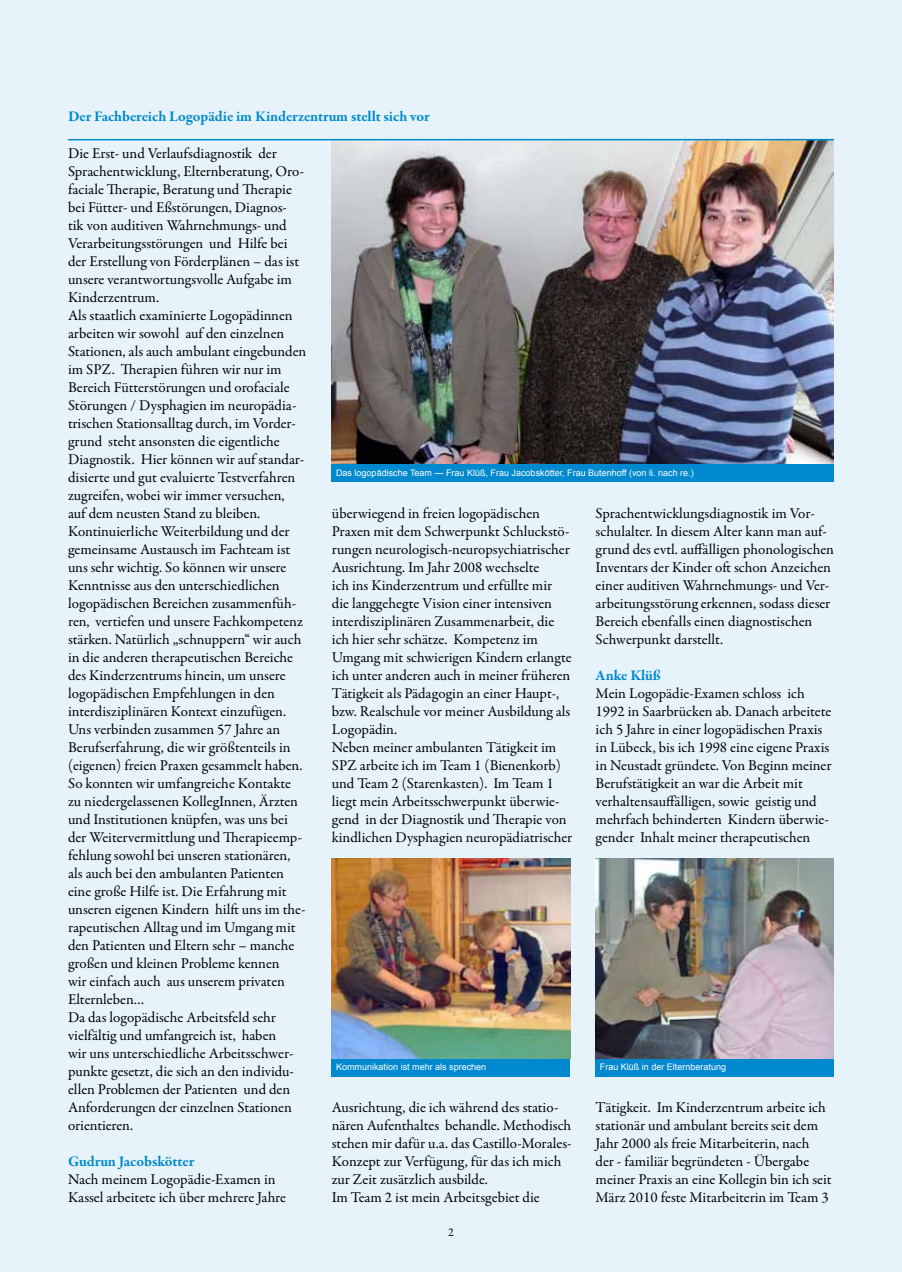
<style>
.page{position:relative;width:902px;height:1272px;background:#fff}
.page>*{position:absolute;margin:0;border:0;box-sizing:border-box;transform-origin:0 0}
.t1{font:15px/18px "Garamond Premr Pro";color:#000}
.t2{font:700 15px "Garamond Premr Pro";letter-spacing:-.005em;color:#0089cf}
.t3{font:12px "Garamond Premr Pro";color:#000}
.t4{font:9px "Arial";color:#fff}
</style>
<div class="page">
<div style="left:0;top:0;width:901px;height:1271px;background:#e6f3fa"></div>
<div style="left:332px;top:1058px;width:238px;height:18px;background:#0089cf"></div>
<div style="left:595px;top:1058px;width:238px;height:18px;background:#0089cf"></div>
<div style="left:332px;top:464px;width:501px;height:18px;background:#0089cf"></div>
<img style="left:332px;top:140px;width:501px;height:324px">
<img style="left:332px;top:858px;width:238px;height:200px">
<img style="left:595px;top:858px;width:238px;height:200px">
<hr style="left:68px;top:139px;width:765px;height:1px;background:#0089cf">
<p class="t2" style="left:68px;top:108px;width:363px">Der Fachbereich Logopädie im Kinderzentrum stellt sich vor</p>
<p class="t1" style="left:68px;top:144px;width:240px">Die Erst- und Verlaufsdiagnostik der Sprachentwicklung, Elternberatung, Oro&shy;faciale Therapie, Beratung und Therapie bei Fütter- und Eßstörungen, Diagnos&shy;tik von auditiven Wahrnehmungs- und Verarbeitungsstörungen und Hilfe bei der Erstellung von Förderplänen – das ist unsere verantwortungsvolle Aufgabe im Kinderzentrum.<br>Als staatlich examinierte Logopädinnen arbeiten wir sowohl auf den einzelnen Stationen, als auch ambulant eingebunden im SPZ. Therapien führen wir nur im Bereich Fütterstörungen und orofaciale Störungen / Dysphagien im neuropädia&shy;trischen Stationsalltag durch, im Vorder&shy;grund steht ansonsten die eigentliche Diagnostik. Hier können wir auf standar&shy;disierte und gut evaluierte Testverfahren zugreifen, wobei wir immer versuchen,<br>auf dem neusten Stand zu bleiben.<br>Kontinuierliche Weiterbildung und der gemeinsame Austausch im Fachteam ist uns sehr wichtig. So können wir unsere Kenntnisse aus den unterschiedlichen logopädischen Bereichen zusammenfüh&shy;ren, vertiefen und unsere Fachkompetenz stärken. Natürlich „schnuppern“ wir auch in die anderen therapeutischen Bereiche des Kinderzentrums hinein, um unsere logopädischen Empfehlungen in den interdisziplinären Kontext einzufügen.<br>Uns verbinden zusammen 57 Jahre an Berufserfahrung, die wir größtenteils in (eigenen) freien Praxen gesammelt haben.<br>So konnten wir umfangreiche Kontakte zu niedergelassenen KollegInnen, Ärzten und Institutionen knüpfen, was uns bei der Weitervermittlung und Therapieemp&shy;fehlung sowohl bei unseren stationären, als auch bei den ambulanten Patienten eine große Hilfe ist. Die Erfahrung mit unseren eigenen Kindern hilft uns im the&shy;rapeutischen Alltag und im Umgang mit den Patienten und Eltern sehr – manche großen und kleinen Probleme kennen<br>wir einfach auch aus unserem privaten Elternleben…<br>Da das logopädische Arbeitsfeld sehr vielfältig und umfangreich ist, haben<br>wir uns unterschiedliche Arbeitsschwer&shy;punkte gesetzt, die sich an den individu&shy;ellen Problemen der Patienten und den Anforderungen der einzelnen Stationen orientieren.</p>
<p class="t2" style="left:68px;top:1152px;width:128px">Gudrun Jacobskötter</p>
<p class="t1" style="left:68px;top:1170px;width:219px">Nach meinem Logopädie-Examen in<br>Kassel arbeitete ich über mehrere Jahre</p>
<p class="t4" style="left:336px;top:467px;width:359px">Das logopädische Team — Frau Klüß, Frau Jacobskötter, Frau Butenhoff (von li. nach re.)</p>
<p class="t1" style="left:332px;top:504px;width:242px">überwiegend in freien logopädischen Praxen mit dem Schwerpunkt Schluckstö&shy;rungen neurologisch-neuropsychiatrischer Ausrichtung. Im Jahr 2008 wechselte<br>ich ins Kinderzentrum und erfüllte mir die langgehegte Vision einer intensiven interdisziplinären Zusammenarbeit, die ich hier sehr schätze. Kompetenz im Umgang mit schwierigen Kindern erlangte ich unter anderen auch in meiner früheren Tätigkeit als Pädagogin an einer Haupt-, bzw. Realschule vor meiner Ausbildung als Logopädin.<br>Neben meiner ambulanten Tätigkeit im SPZ arbeite ich im Team 1 (Bienenkorb) und Team 2 (Starenkasten). Im Team 1 liegt mein Arbeitsschwerpunkt überwie&shy;gend in der Diagnostik und Therapie von kindlichen Dysphagien neuropädiatrischer</p>
<p class="t1" style="left:595px;top:504px;width:240px">Sprachentwicklungsdiagnostik im Vor&shy;schulalter. In diesem Alter kann man auf&shy;grund des evtl. auffälligen phonologischen Inventars der Kinder oft schon Anzeichen einer auditiven Wahrnehmungs- und Ver&shy;arbeitungsstörung erkennen, sodass dieser Bereich ebenfalls einen diagnostischen Schwerpunkt darstellt.</p>
<p class="t2" style="left:595px;top:666px;width:67px">Anke Klüß</p>
<p class="t1" style="left:595px;top:684px;width:237px">Mein Logopädie-Examen schloss ich 1992 in Saarbrücken ab. Danach arbeitete ich 5 Jahre in einer logopädischen Praxis in Lübeck, bis ich 1998 eine eigene Praxis in Neustadt gründete. Von Beginn meiner Berufstätigkeit an war die Arbeit mit verhaltensauffälligen, sowie geistig und mehrfach behinderten Kindern überwie&shy;gender Inhalt meiner therapeutischen</p>
<p class="t4" style="left:336px;top:1061px;width:152px">Kommunikation ist mehr als sprechen</p>
<p class="t4" style="left:600px;top:1061px;width:128px">Frau Klüß in der Elternberatung</p>
<p class="t1" style="left:332px;top:1098px;width:241px">Ausrichtung, die ich während des statio&shy;nären Aufenthaltes behandle. Methodisch stehen mir dafür u.a. das Castillo-Morales-Konzept zur Verfügung, für das ich mich zur Zeit zusätzlich ausbilde.<br>Im Team 2 ist mein Arbeitsgebiet die</p>
<p class="t3" style="left:448px;top:1224px;width:7px">2</p>
<p class="t1" style="left:595px;top:1098px;width:237px">Tätigkeit. Im Kinderzentrum arbeite ich stationär und ambulant bereits seit dem Jahr 2000 als freie Mitarbeiterin, nach<br>der - familiär begründeten - Übergabe meiner Praxis an eine Kollegin bin ich seit März 2010 feste Mitarbeiterin im Team 3</p>
</div>
